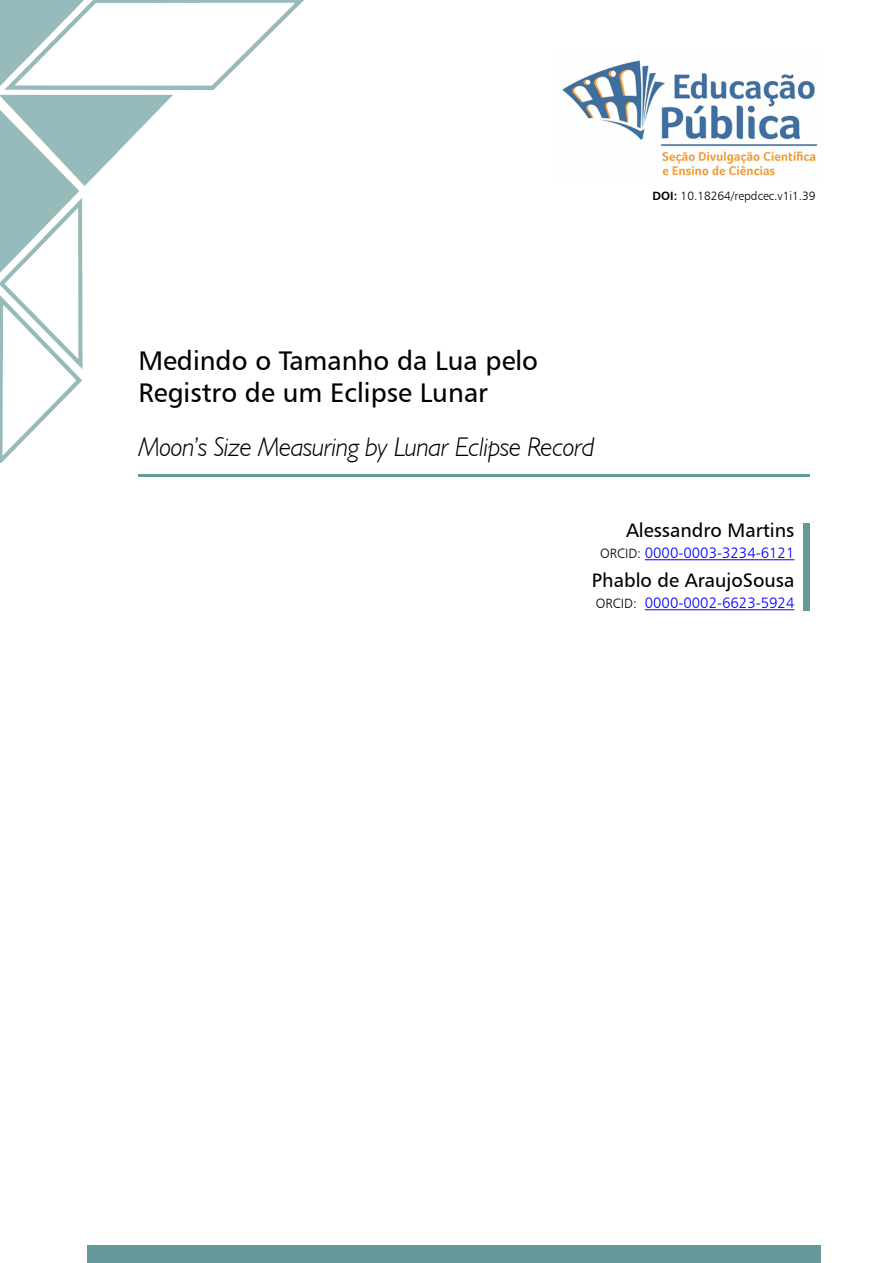
<style>
.page{position:relative;width:893px;height:1263px;background:#fff}
.page>*{position:absolute;margin:0;border:0;box-sizing:border-box;transform-origin:0 0}
.t1{font:27px/32.4px "Humanist 777 BT Roman B";color:#000}
.t2{font:italic 300 27px "Humanist 521 BT";letter-spacing:-.01em;color:#000}
.t3{font:19.5px "Humanist 777 BT Roman B";color:#000}
.t4{font:15px "Humanist 777 BT Light B";color:#00f}
.t5{font:12px "Humanist 777 BT Light B";color:#000}
.s1{font-family:"Humanist 777 BT Bold B"}
.s2{font-size:13.5px;color:#000}
</style>
<div class="page">
<img style="left:0;top:0;width:304px;height:462px">
<div style="left:804px;top:523px;width:6px;height:88px;background:#699"></div>
<div style="left:87px;top:1246px;width:734px;height:17px;background:#699"></div>
<hr style="left:138px;top:474px;width:672px;height:2px;background:#699">
<hr style="left:645px;top:559px;width:149px;height:1px;background:#00f">
<hr style="left:645px;top:609px;width:149px;height:1px;background:#00f">
<img style="left:562px;top:60px;width:256px;height:116px">
<h1 class="t1" style="left:138px;top:343px;width:401px">Medindo o Tamanho da Lua pelo<br>Registro de um Eclipse Lunar</h1>
<h1 class="t2" style="left:138px;top:430px;width:458px">Moon’s Size Measuring by Lunar Eclipse Record</h1>
<p class="t5" style="left:652px;top:188px;width:165px"><span class="s1">DOI:</span> 10.18264/repdcec.v1i1.39</p>
<h2 class="t3" style="left:626px;top:518px;width:170px">Alessandro Martins</h2>
<p class="t4" style="left:600px;top:544px;width:196px"><span class="s2">ORCID:</span> 0000-0003-3234-6121</p>
<h2 class="t3" style="left:592px;top:568px;width:204px">Phablo de AraujoSousa</h2>
<p class="t4" style="left:596px;top:594px;width:200px"><span class="s2">ORCID:</span> 0000-0002-6623-5924</p>
</div>
